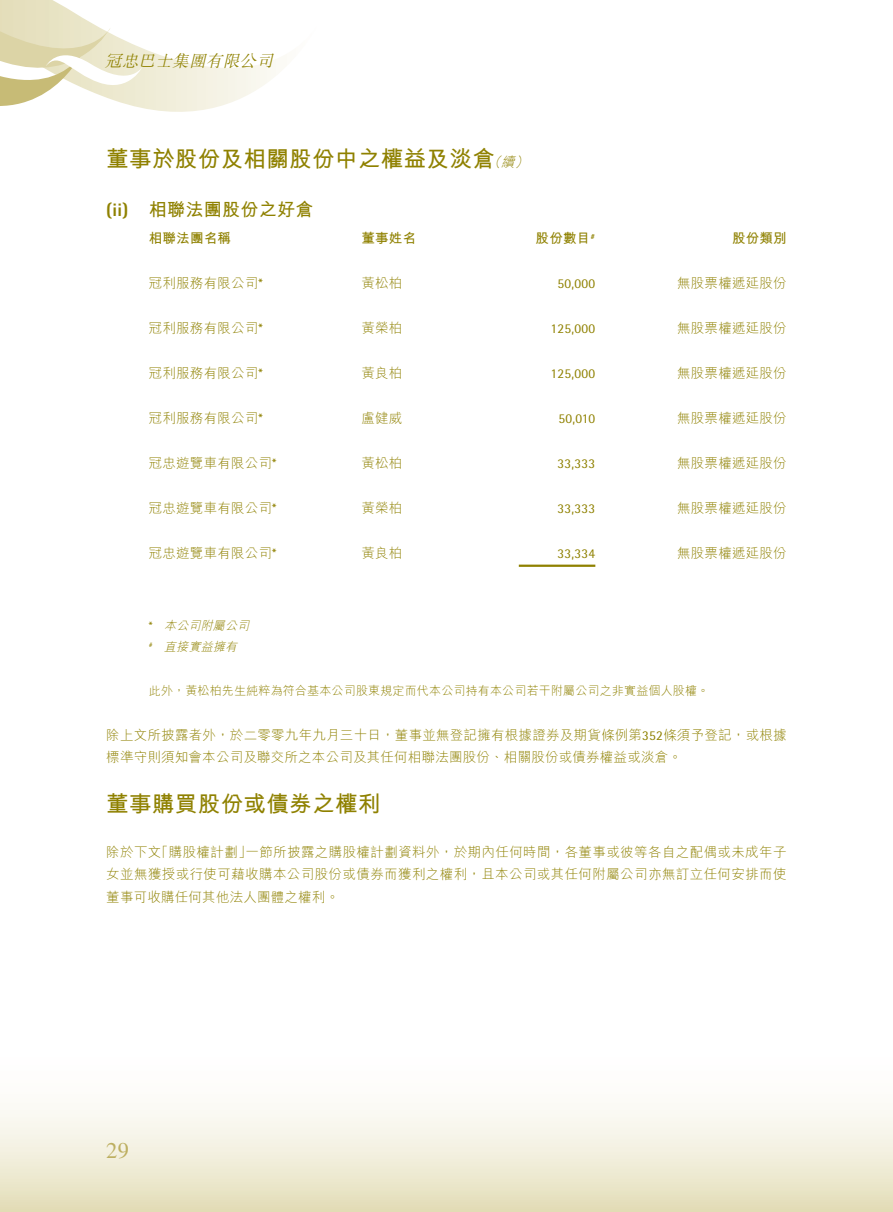
<style>
.page{position:relative;width:893px;height:1212px;background:#fff}
.page>*{position:absolute;margin:0;border:0;box-sizing:border-box;transform-origin:0 0}
.t1{font:700 22.5px "M Hei HK";letter-spacing:.015em;color:#8f8100}
.t2{font:22.5px "Times LT Std";color:#bdaf61}
.t3{font:700 18px "M Hei HK";letter-spacing:.02em;color:#8f8100}
.t4{font:800 18px "Rotis Semi Sans";color:#8f8100}
.t5{font:italic 300 16.5px "M Sung HK";color:#8f8100}
.t6{font:300 13.5px/22.5px "M Hei HK";letter-spacing:.015em;color:#8f8100}
.t7{font:13.5px "Rotis Semi Sans";letter-spacing:.015em;color:#8f8100}
.t8{font:700 13.5px "M Hei HK";letter-spacing:.015em;color:#8f8100}
.t9{font:italic 300 13.5px "M Hei HK";color:#8f8100}
.t10{font:300 12px "M Hei HK";letter-spacing:.015em;color:#8f8100}
.t11{font:italic 300 12px "M Hei HK";color:#8f8100}
.t12{font:12px "Rotis Semi Sans";color:#8f8100}
.t13{font:700 7.8px "Rotis Semi Sans";color:#8f8100}
.t14{font:7.05px "Rotis Semi Sans";color:#8f8100}
.s1{font-family:"Rotis Semi Sans";font-weight:400}
</style>
<div class="page">
<svg style="left:143px;top:48px;width:133px;height:64px"></svg>
<div style="left:0;top:1033px;width:893px;height:179px;background:linear-gradient(to bottom,#fff,#e7e2c2)"></div>
<svg style="left:0;top:0;width:143px;height:108px"></svg>
<hr style="left:519px;top:565px;width:76px;height:2px;background:#8f8100">
<p class="t5" style="left:105px;top:49px;width:174px">冠忠巴士集團有限公司</p>
<h1 class="t1" style="left:106px;top:142px;width:390px">董事於股份及相關股份中之權益及淡倉</h1>
<h2 class="t3" style="left:149px;top:197px;width:166px">相聯法團股份之好倉</h2>
<p class="t9" style="left:501px;top:152px;width:19px">續</p>
<p class="t9" style="left:487px;top:152px;width:19px">（</p>
<p class="t9" style="left:515px;top:152px;width:19px">(</p>
<h2 class="t4" style="left:106px;top:199px;width:24px">( )i i</h2>
<p class="t8" style="left:149px;top:228px;width:84px">相聯法團名稱</p>
<p class="t8" style="left:361px;top:228px;width:56px">董事姓名</p>
<p class="t8" style="left:536px;top:228px;width:56px">股份數目</p>
<p class="t13" style="left:591px;top:231px;width:6px">#</p>
<p class="t6" style="left:149px;top:271px;width:115px">冠利服務有限公司<span class="s1">*</span></p>
<p class="t6" style="left:361px;top:271px;width:42px">黃松柏</p>
<p class="t7" style="left:557px;top:276px;width:39px">50,000</p>
<p class="t6" style="left:149px;top:316px;width:115px">冠利服務有限公司<span class="s1">*</span></p>
<p class="t6" style="left:361px;top:316px;width:42px">黃榮柏</p>
<p class="t7" style="left:550px;top:321px;width:46px">125,000</p>
<p class="t6" style="left:149px;top:361px;width:115px">冠利服務有限公司<span class="s1">*</span></p>
<p class="t6" style="left:361px;top:361px;width:42px">黃良柏</p>
<p class="t7" style="left:550px;top:366px;width:46px">125,000</p>
<p class="t6" style="left:149px;top:406px;width:115px">冠利服務有限公司<span class="s1">*</span></p>
<p class="t6" style="left:361px;top:406px;width:42px">盧健威</p>
<p class="t7" style="left:558px;top:411px;width:38px">50,010</p>
<p class="t6" style="left:149px;top:451px;width:129px">冠忠遊覽車有限公司<span class="s1">*</span></p>
<p class="t6" style="left:361px;top:451px;width:42px">黃松柏</p>
<p class="t7" style="left:557px;top:456px;width:39px">33,333</p>
<p class="t6" style="left:149px;top:496px;width:129px">冠忠遊覽車有限公司<span class="s1">*</span></p>
<p class="t6" style="left:361px;top:496px;width:42px">黃榮柏</p>
<p class="t7" style="left:557px;top:501px;width:39px">33,333</p>
<p class="t6" style="left:149px;top:541px;width:129px">冠忠遊覽車有限公司<span class="s1">*</span></p>
<p class="t6" style="left:361px;top:541px;width:42px">黃良柏</p>
<p class="t7" style="left:557px;top:546px;width:39px">33,334</p>
<p class="t12" style="left:149px;top:619px;width:5px">*</p>
<p class="t11" style="left:164px;top:617px;width:90px">本公司附屬公司</p>
<p class="t8" style="left:732px;top:228px;width:56px">股份類別</p>
<p class="t6" style="left:677px;top:271px;width:111px">無股票權遞延股份</p>
<p class="t6" style="left:677px;top:316px;width:111px">無股票權遞延股份</p>
<p class="t6" style="left:677px;top:361px;width:111px">無股票權遞延股份</p>
<p class="t6" style="left:677px;top:406px;width:111px">無股票權遞延股份</p>
<p class="t6" style="left:677px;top:451px;width:111px">無股票權遞延股份</p>
<p class="t6" style="left:677px;top:496px;width:111px">無股票權遞延股份</p>
<p class="t6" style="left:677px;top:541px;width:111px">無股票權遞延股份</p>
<p class="t11" style="left:164px;top:638px;width:78px">直接實益擁有</p>
<p class="t14" style="left:149px;top:641px;width:6px">#</p>
<p class="t10" style="left:149px;top:682px;width:562px">此外，黃松柏先生純粹為符合基本公司股東規定而代本公司持有本公司若干附屬公司之非實益個人股權。</p>
<p class="t6" style="left:106px;top:723px;width:682px">除上文所披露者外，於二零零九年九月三十日，董事並無登記擁有根據證券及期貨條例第<span class="s1">352</span>條須予登記，或根據標準守則須知會本公司及聯交所之本公司及其任何相聯法團股份、相關股份或債券權益或淡倉。</p>
<h1 class="t1" style="left:106px;top:787px;width:276px">董事購買股份或債券之權利</h1>
<p class="t6" style="left:245px;top:840px;width:543px">一節所披露之購股權計劃資料外，於期內任何時間，各董事或彼等各自之配偶或未成年子</p>
<p class="t6" style="left:155px;top:840px;width:98px">「購股權計劃」</p>
<p class="t6" style="left:106px;top:840px;width:682px">除於下文<br>女並無獲授或行使可藉收購本公司股份或債券而獲利之權利，且本公司或其任何附屬公司亦無訂立任何安排而使董事可收購任何其他法人團體之權利。</p>
<h1 class="t2" style="left:106px;top:1138px;width:12px">29</h1>
</div>
